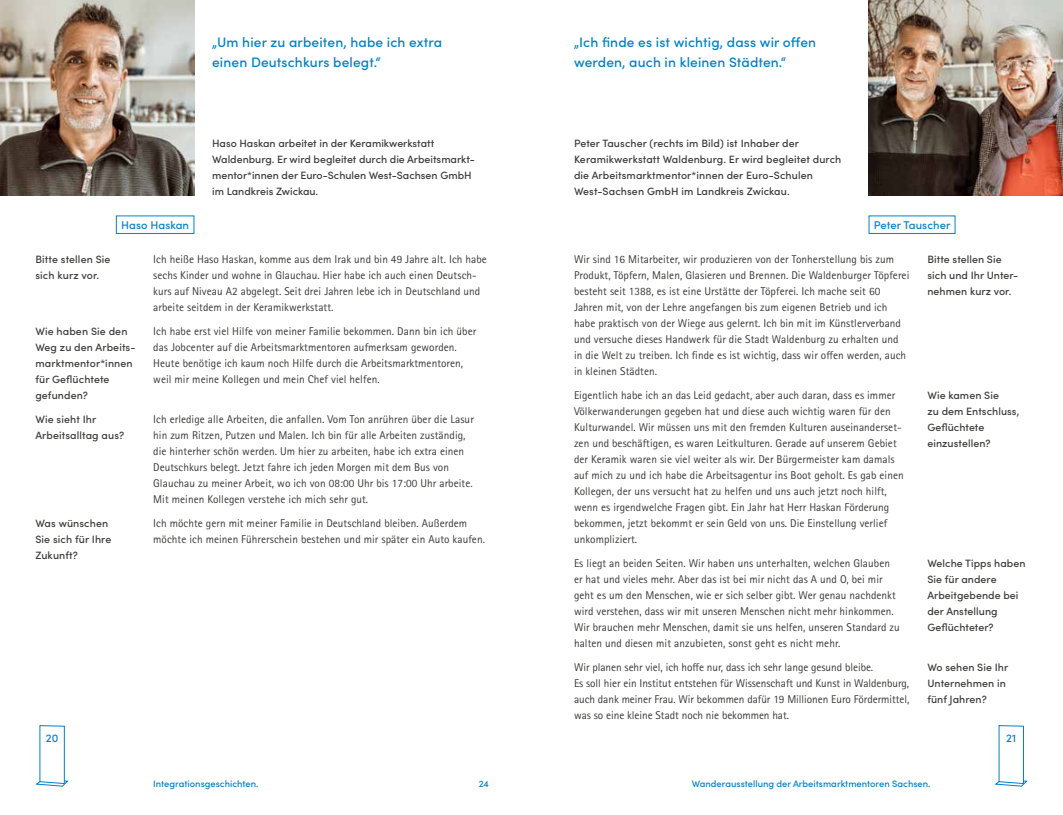
<style>
.page{position:relative;width:1063px;height:815px;background:#fff}
.page>*{position:absolute;margin:0;border:0;box-sizing:border-box;transform-origin:0 0}
.t1{font:500 13.75px/20px "Sofia Pro";letter-spacing:.01em;color:#0081c7}
.t2{font:11.25px/16px "Rotis Sans Serif Pro";letter-spacing:.005em;color:#3a3a39}
.t3{font:500 11.25px "Sofia Pro";letter-spacing:.005em;color:#0081c7}
.t4{font:500 10.62px/16px "Sofia Pro";letter-spacing:.005em;color:#3a3a39}
.t5{font:500 9.38px "Sofia Pro";color:#0081c7}
</style>
<div class="page">
<div style="left:869px;top:215px;width:87px;height:19px;border:1px solid #0081c7"></div>
<img style="left:869px;top:0;width:194px;height:195px">
<div style="left:116px;top:215px;width:78px;height:19px;border:1px solid #0081c7"></div>
<img style="left:0;top:0;width:194px;height:195px">
<svg style="left:35px;top:725px;width:34px;height:62px"></svg>
<svg style="left:994px;top:725px;width:34px;height:62px"></svg>
<p class="t1" style="left:212px;top:32px;width:231px">„Um hier zu arbeiten, habe ich extra einen Deutschkurs belegt.“</p>
<p class="t3" style="left:121px;top:216px;width:69px">Haso Haskan</p>
<p class="t4" style="left:212px;top:135px;width:264px">Haso Haskan arbeitet in der Keramikwerkstatt Waldenburg. Er wird begleitet durch die Arbeitsmarkt&shy;mentor*innen der Euro-Schulen West-Sachsen GmbH im Landkreis Zwickau.</p>
<p class="t4" style="left:35px;top:251px;width:77px">Bitte stellen Sie sich kurz vor.</p>
<p class="t4" style="left:35px;top:323px;width:102px">Wie haben Sie den<br>Weg zu den Arbeits&shy;marktmentor*innen für Geflüchtete gefunden?</p>
<p class="t4" style="left:35px;top:411px;width:90px">Wie sieht Ihr<br>Arbeitsalltag aus?</p>
<p class="t4" style="left:35px;top:515px;width:77px">Was wünschen<br>Sie sich für Ihre<br>Zukunft?</p>
<p class="t2" style="left:153px;top:252px;width:335px">Ich heiße Haso Haskan, komme aus dem Irak und bin 49 Jahre alt. Ich habe sechs Kinder und wohne in Glauchau. Hier habe ich auch einen Deutsch&shy;kurs auf Niveau A2 abgelegt. Seit drei Jahren lebe ich in Deutschland und arbeite seitdem in der Keramikwerkstatt.</p>
<p class="t2" style="left:153px;top:324px;width:325px">Ich habe erst viel Hilfe von meiner Familie bekommen. Dann bin ich über das Jobcenter auf die Arbeitsmarktmentoren aufmerksam geworden.<br>Heute benötige ich kaum noch Hilfe durch die Arbeitsmarktmentoren, weil mir meine Kollegen und mein Chef viel helfen.</p>
<p class="t2" style="left:153px;top:412px;width:322px">Ich erledige alle Arbeiten, die anfallen. Vom Ton anrühren über die Lasur hin zum Ritzen, Putzen und Malen. Ich bin für alle Arbeiten zuständig, die hinterher schön werden. Um hier zu arbeiten, habe ich extra einen Deutschkurs belegt. Jetzt fahre ich jeden Morgen mit dem Bus von Glauchau zu meiner Arbeit, wo ich von 08:00 Uhr bis 17:00 Uhr arbeite.<br>Mit meinen Kollegen verstehe ich mich sehr gut.</p>
<p class="t2" style="left:153px;top:516px;width:333px">Ich möchte gern mit meiner Familie in Deutschland bleiben. Außerdem möchte ich meinen Führerschein bestehen und mir später ein Auto kaufen.</p>
<p class="t1" style="left:574px;top:32px;width:244px">„Ich finde es ist wichtig, dass wir offen werden, auch in kleinen Städten.“</p>
<p class="t4" style="left:574px;top:135px;width:269px">Peter Tauscher (rechts im Bild) ist Inhaber der Keramikwerkstatt Waldenburg. Er wird begleitet durch die Arbeitsmarktmentor*innen der Euro-Schulen West-Sachsen GmbH im Landkreis Zwickau.</p>
<p class="t3" style="left:874px;top:216px;width:78px">Peter Tauscher</p>
<p class="t2" style="left:574px;top:252px;width:337px">Wir sind 16 Mitarbeiter, wir produzieren von der Tonherstellung bis zum Produkt, Töpfern, Malen, Glasieren und Brennen. Die Waldenburger Töpferei besteht seit 1388, es ist eine Urstätte der Töpferei. Ich mache seit 60<br>Jahren mit, von der Lehre angefangen bis zum eigenen Betrieb und ich habe praktisch von der Wiege aus gelernt. Ich bin mit im Künstlerverband und versuche dieses Handwerk für die Stadt Waldenburg zu erhalten und in die Welt zu treiben. Ich finde es ist wichtig, dass wir offen werden, auch in kleinen Städten.</p>
<p class="t2" style="left:574px;top:388px;width:331px">Eigentlich habe ich an das Leid gedacht, aber auch daran, dass es immer Völkerwanderungen gegeben hat und diese auch wichtig waren für den Kulturwandel. Wir müssen uns mit den fremden Kulturen auseinanderset&shy;zen und beschäftigen, es waren Leitkulturen. Gerade auf unserem Gebiet der Keramik waren sie viel weiter als wir. Der Bürgermeister kam damals auf mich zu und ich habe die Arbeitsagentur ins Boot geholt. Es gab einen Kollegen, der uns versucht hat zu helfen und uns auch jetzt noch hilft, wenn es irgendwelche Fragen gibt. Ein Jahr hat Herr Haskan Förderung bekommen, jetzt bekommt er sein Geld von uns. Die Einstellung verlief unkompliziert.</p>
<p class="t2" style="left:574px;top:556px;width:327px">Es liegt an beiden Seiten. Wir haben uns unterhalten, welchen Glauben er hat und vieles mehr. Aber das ist bei mir nicht das A und O, bei mir geht es um den Menschen, wie er sich selber gibt. Wer genau nachdenkt wird verstehen, dass wir mit unseren Menschen nicht mehr hinkommen.<br>Wir brauchen mehr Menschen, damit sie uns helfen, unseren Standard zu halten und diesen mit anzubieten, sonst geht es nicht mehr.</p>
<p class="t2" style="left:574px;top:660px;width:337px">Wir planen sehr viel, ich hoffe nur, dass ich sehr lange gesund bleibe.<br>Es soll hier ein Institut entstehen für Wissenschaft und Kunst in Waldenburg, auch dank meiner Frau. Wir bekommen dafür 19 Millionen Euro Fördermittel, was so eine kleine Stadt noch nie bekommen hat.</p>
<p class="t4" style="left:927px;top:251px;width:92px">Bitte stellen Sie sich und Ihr Unter&shy;nehmen kurz vor.</p>
<p class="t4" style="left:927px;top:387px;width:93px">Wie kamen Sie<br>zu dem Entschluss,<br>Geflüchtete einzustellen?</p>
<p class="t4" style="left:927px;top:555px;width:100px">Welche Tipps haben<br>Sie für andere<br>Arbeitgebende bei der Anstellung<br>Geflüchteter?</p>
<p class="t4" style="left:927px;top:659px;width:82px">Wo sehen Sie Ihr<br>Unternehmen in fünf Jahren?</p>
<p class="t3" style="left:46px;top:730px;width:14px">20</p>
<p class="t3" style="left:1006px;top:730px;width:11px">21</p>
<p class="t5" style="left:153px;top:776px;width:107px">Integrationsgeschichten.</p>
<p class="t5" style="left:479px;top:776px;width:12px">24</p>
<p class="t5" style="left:692px;top:776px;width:240px">Wanderausstellung der Arbeitsmarktmentoren Sachsen.</p>
</div>
